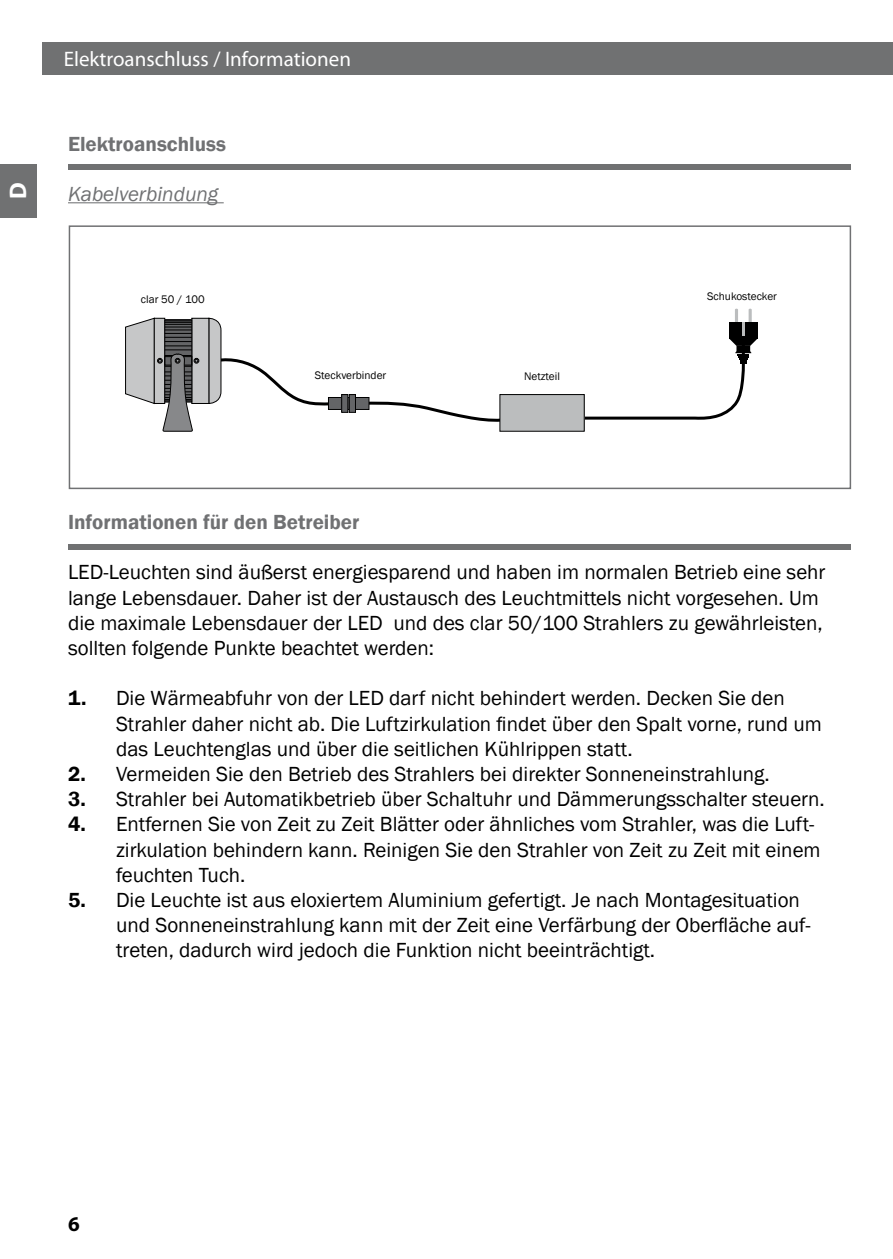
<style>
.page{position:relative;width:893px;height:1259px;background:#fff}
.page>*{position:absolute;margin:0;border:0;box-sizing:border-box;transform-origin:0 0}
.t1{font:700 24px "Myriad Pro";color:#fff}
.t2{font:21px/25.2px "Franklin Gothic";color:#000}
.t3{font:600 21px "Franklin Gothic";color:#707173}
.t4{font:21px "Myriad Pro";color:#fff}
.t5{font:italic 21px "Franklin Gothic";color:#707173}
.t6{font:700 21px "Myriad Pro";color:#000}
.t7{font:11.4px "Franklin Gothic";color:#000}
.s1{font-weight:600}
</style>
<div class="page">
<hr style="left:68px;top:202px;width:156px;height:1px;background:#707173">
<div style="left:68px;top:164px;width:782px;height:6px;background:#707172"></div>
<div style="left:43px;top:43px;width:850px;height:32px;background:#707172"></div>
<div style="left:0;top:164px;width:36px;height:53px;background:#707172"></div>
<svg style="left:369px;top:400px;width:130px;height:22px"></svg>
<svg style="left:208px;top:317px;width:141px;height:89px"></svg>
<div style="left:192px;top:318px;width:17px;height:85px;background:#c6c7c8"></div>
<svg style="left:125px;top:317px;width:74px;height:115px"></svg>
<div style="left:345px;top:397px;width:24px;height:12px;background:#646567"></div>
<div style="left:344px;top:397px;width:25px;height:13px;border:1px solid #000"></div>
<div style="left:328px;top:397px;width:14px;height:12px;background:#646567"></div>
<div style="left:328px;top:397px;width:14px;height:13px;border:1px solid #000"></div>
<div style="left:342px;top:394px;width:6px;height:18px;background:#646567"></div>
<div style="left:341px;top:394px;width:7px;height:19px;border:1px solid #000"></div>
<div style="left:349px;top:394px;width:6px;height:18px;background:#646567"></div>
<div style="left:349px;top:394px;width:7px;height:19px;border:1px solid #000"></div>
<div style="left:500px;top:394px;width:84px;height:37px;background:#bbbdbe"></div>
<div style="left:499px;top:394px;width:86px;height:38px;border:1px solid #000"></div>
<hr style="left:735px;top:309px;width:3px;height:18px;background:#bbbdbe">
<hr style="left:749px;top:309px;width:3px;height:18px;background:#bbbdbe">
<div style="left:729px;top:322px;width:29px;height:16px;background:#000"></div>
<svg style="left:575px;top:338px;width:183px;height:83px"></svg>
<hr style="left:742px;top:322px;width:3px;height:14px;background:#bbbdbe">
<div style="left:69px;top:225px;width:782px;height:264px;border:2px solid #707173"></div>
<div style="left:68px;top:544px;width:782px;height:6px;background:#707172"></div>
<p class="t1" style="left:2px;top:199px;width:18px;rotate:-90deg">D</p>
<p class="t4" style="left:64px;top:46px;width:289px">Elektroanschluss / Informationen</p>
<p class="t3" style="left:68px;top:131px;width:160px">Elektroanschluss</p>
<p class="t5" style="left:68px;top:181px;width:152px">Kabelverbindung</p>
<p class="t7" style="left:141px;top:292px;width:65px">clar 50 / 100</p>
<p class="t7" style="left:315px;top:368px;width:73px">Steckverbinder</p>
<p class="t7" style="left:524px;top:369px;width:37px">Netzteil</p>
<p class="t7" style="left:707px;top:289px;width:71px">Schukostecker</p>
<p class="t3" style="left:68px;top:509px;width:293px">Informationen für den Betreiber</p>
<p class="t2" style="left:68px;top:560px;width:759px">LED-Leuchten sind äußerst energiesparend und haben im normalen Betrieb eine sehr lange Lebensdauer. Daher ist der Austausch des Leuchtmittels nicht vorgesehen. Um die maximale Lebensdauer der LED und des clar 50/100 Strahlers zu gewährleisten, sollten folgende Punkte beachtet werden:</p>
<p class="t2" style="left:116px;top:686px;width:707px;text-indent:-48px"><span class="s1">1.</span> Die Wärmeabfuhr von der LED darf nicht behindert werden. Decken Sie den<br>Strahler daher nicht ab. Die Luftzirkulation findet über den Spalt vorne, rund um das Leuchtenglas und über die seitlichen Kühlrippen statt.</p>
<p class="t2" style="left:68px;top:762px;width:703px"><span class="s1">2.</span> Vermeiden Sie den Betrieb des Strahlers bei direkter Sonneneinstrahlung.</p>
<p class="t2" style="left:68px;top:787px;width:758px"><span class="s1">3.</span> Strahler bei Automatikbetrieb über Schaltuhr und Dämmerungsschalter steuern.</p>
<p class="t2" style="left:116px;top:812px;width:706px;text-indent:-48px"><span class="s1">4.</span> Entfernen Sie von Zeit zu Zeit Blätter oder ähnliches vom Strahler, was die Luft&shy;zirkulation behindern kann. Reinigen Sie den Strahler von Zeit zu Zeit mit einem feuchten Tuch.</p>
<p class="t2" style="left:116px;top:888px;width:696px;text-indent:-48px"><span class="s1">5.</span> Die Leuchte ist aus eloxiertem Aluminium gefertigt. Je nach Montagesituation und Sonneneinstrahlung kann mit der Zeit eine Verfärbung der Oberfläche auf&shy;treten, dadurch wird jedoch die Funktion nicht beeinträchtigt.</p>
<p class="t6" style="left:68px;top:1209px;width:13px">6</p>
</div>
